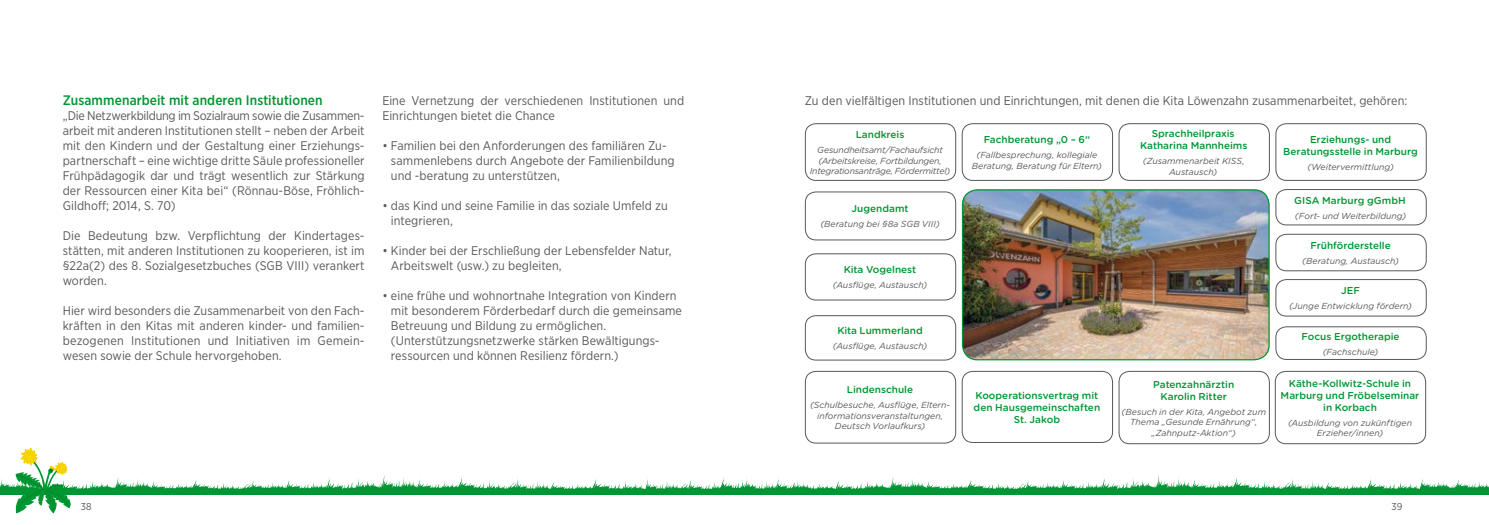
<style>
.page{position:relative;width:1489px;height:525px;background:#fff}
.page>*{position:absolute;margin:0;border:0;box-sizing:border-box;transform-origin:0 0}
.t1{font:500 13.75px "Gotham Narrow";letter-spacing:.005em;color:#009631}
.t2{font:12.5px/15px "Gotham Narrow";letter-spacing:.005em;color:#58585a}
.t3{font:500 10px/12px "Gotham Rounded";color:#009631;text-align:center}
.t4{font:10px "Gotham Narrow";color:#58585a}
.t5{font:italic 8.75px/10.5px "Gotham Rounded";color:#58585a;text-align:center}
.t6{font:italic 8.75px/10.5px "Gotham Rounded";letter-spacing:-.025em;color:#58585a;text-align:center}
</style>
<div class="page">
<svg style="left:0;top:448px;width:1488px;height:65px"></svg>
<img style="left:963px;top:190px;width:305px;height:169px">
<div style="left:961px;top:189px;width:308px;height:171px;border:1px solid #009631;border-radius:15px"></div>
<div style="left:805px;top:123px;width:150px;height:58px;border:1px solid #58585a;border-radius:11px"></div>
<div style="left:805px;top:191px;width:150px;height:49px;border:1px solid #58585a;border-radius:11px"></div>
<div style="left:805px;top:253px;width:150px;height:47px;border:1px solid #58585a;border-radius:11px"></div>
<div style="left:805px;top:315px;width:150px;height:45px;border:1px solid #58585a;border-radius:11px"></div>
<div style="left:805px;top:371px;width:150px;height:72px;border:1px solid #58585a;border-radius:11px"></div>
<div style="left:1275px;top:189px;width:151px;height:36px;border:1px solid #58585a;border-radius:11px"></div>
<div style="left:961px;top:371px;width:151px;height:71px;border:1px solid #58585a;border-radius:11px"></div>
<div style="left:1275px;top:326px;width:151px;height:33px;border:1px solid #58585a;border-radius:11px"></div>
<div style="left:1275px;top:279px;width:151px;height:37px;border:1px solid #58585a;border-radius:11px"></div>
<div style="left:1274px;top:371px;width:151px;height:73px;border:1px solid #58585a;border-radius:11px"></div>
<div style="left:1118px;top:371px;width:151px;height:73px;border:1px solid #58585a;border-radius:11px"></div>
<div style="left:1275px;top:123px;width:151px;height:58px;border:1px solid #58585a;border-radius:11px"></div>
<div style="left:1275px;top:234px;width:151px;height:37px;border:1px solid #58585a;border-radius:11px"></div>
<div style="left:1118px;top:123px;width:151px;height:58px;border:1px solid #58585a;border-radius:11px"></div>
<div style="left:961px;top:123px;width:151px;height:58px;border:1px solid #58585a;border-radius:11px"></div>
<p class="t1" style="left:63px;top:91px;width:261px">Zusammenarbeit mit anderen Institutionen</p>
<p class="t2" style="left:63px;top:108px;width:303px;text-align:justify">„Die Netzwerkbildung im Sozialraum sowie die Zusammen&shy;arbeit mit anderen Institutionen stellt – neben der Arbeit mit den Kindern und der Gestaltung einer Erziehungs&shy;partnerschaft – eine wichtige dritte Säule professioneller Frühpädagogik dar und trägt wesentlich zur Stärkung der Ressourcen einer Kita bei“ (Rönnau-Böse, Fröhlich-Gildhoff; 2014, S. 70)</p>
<p class="t2" style="left:63px;top:228px;width:303px;text-align:justify">Die Bedeutung bzw. Verpflichtung der Kindertages&shy;stätten, mit anderen Institutionen zu kooperieren, ist im §22a(2) des 8. Sozialgesetzbuches (SGB VIII) verankert worden.</p>
<p class="t2" style="left:63px;top:303px;width:303px;text-align:justify">Hier wird besonders die Zusammenarbeit von den Fach&shy;kräften in den Kitas mit anderen kinder- und familien&shy;bezogenen Institutionen und Initiativen im Gemein&shy;wesen sowie der Schule hervorgehoben.</p>
<p class="t2" style="left:382px;top:93px;width:303px">Eine Vernetzung der verschiedenen Institutionen und<br>Einrichtungen bietet die Chance</p>
<p class="t2" style="left:391px;top:138px;width:285px;text-indent:-9px">• Familien bei den Anforderungen des familiären Zu&shy;sammenlebens durch Angebote der Familienbildung und -beratung zu unterstützen,</p>
<p class="t2" style="left:391px;top:198px;width:278px;text-indent:-9px">• das Kind und seine Familie in das soziale Umfeld zu integrieren,</p>
<p class="t2" style="left:391px;top:243px;width:282px;text-indent:-9px">• Kinder bei der Erschließung der Lebensfelder Natur,<br>Arbeitswelt (usw.) zu begleiten,</p>
<p class="t2" style="left:391px;top:288px;width:292px;text-indent:-9px">• eine frühe und wohnortnahe Integration von Kindern mit besonderem Förderbedarf durch die gemeinsame Betreuung und Bildung zu ermöglichen. (Unterstützungsnetzwerke stärken Bewältigungs&shy;ressourcen und können Resilienz fördern.)</p>
<p class="t2" style="left:804px;top:93px;width:604px">Zu den vielfältigen Institutionen und Einrichtungen, mit denen die Kita Löwenzahn zusammenarbeitet, gehören:</p>
<p class="t3" style="left:855px;top:128px;width:50px">Landkreis</p>
<p class="t6" style="left:809px;top:144px;width:142px">Gesundheitsamt/Fachaufsicht (Arbeitskreise, Fortbildungen,<br>Integrationsanträge, Fördermittel)</p>
<p class="t3" style="left:851px;top:202px;width:59px">Jugendamt</p>
<p class="t5" style="left:820px;top:218px;width:121px">(Beratung bei §8a SGB VIII)</p>
<p class="t3" style="left:843px;top:263px;width:74px">Kita Vogelnest</p>
<p class="t5" style="left:832px;top:279px;width:96px">(Ausflüge, Austausch)</p>
<p class="t3" style="left:837px;top:324px;width:87px">Kita Lummerland</p>
<p class="t5" style="left:832px;top:340px;width:96px">(Ausflüge, Austausch)</p>
<p class="t3" style="left:847px;top:383px;width:68px">Lindenschule</p>
<p class="t5" style="left:810px;top:399px;width:141px">(Schulbesuche, Ausflüge, Eltern&shy;informationsveranstaltungen,<br>Deutsch Vorlaufkurs)</p>
<p class="t3" style="left:1139px;top:127px;width:109px">Sprachheilpraxis<br>Katharina Mannheims</p>
<p class="t5" style="left:1142px;top:155px;width:103px">(Zusammenarbeit KISS,<br>Austausch)</p>
<p class="t3" style="left:1283px;top:132px;width:136px">Erziehungs- und<br>Beratungsstelle in Marburg</p>
<p class="t5" style="left:1307px;top:161px;width:88px">(Weitervermittlung)</p>
<p class="t3" style="left:983px;top:133px;width:108px">Fachberatung „0 – 6“</p>
<p class="t5" style="left:971px;top:149px;width:132px">(Fallbesprechung, kollegiale<br>Beratung, Beratung für Eltern)</p>
<p class="t3" style="left:1294px;top:194px;width:113px">GISA Marburg gGmbH</p>
<p class="t5" style="left:1294px;top:210px;width:113px">(Fort- und Weiterbildung)</p>
<p class="t3" style="left:1310px;top:239px;width:82px">Frühförderstelle</p>
<p class="t5" style="left:1302px;top:255px;width:98px">(Beratung, Austausch)</p>
<p class="t3" style="left:1340px;top:284px;width:20px">JEF</p>
<p class="t5" style="left:1289px;top:300px;width:124px">(Junge Entwicklung fördern)</p>
<p class="t3" style="left:1301px;top:329px;width:100px">Focus Ergotherapie</p>
<p class="t5" style="left:1322px;top:346px;width:57px">(Fachschule)</p>
<p class="t3" style="left:1280px;top:376px;width:140px">Käthe-Kollwitz-Schule in<br>Marburg und Fröbelseminar in Korbach</p>
<p class="t5" style="left:1287px;top:417px;width:125px">(Ausbildung von zukünftigen<br>Erzieher/innen)</p>
<p class="t3" style="left:1153px;top:377px;width:82px">Patenzahnärztin<br>Karolin Ritter</p>
<p class="t5" style="left:1121px;top:405px;width:146px">(Besuch in der Kita, Angebot zum<br>Thema „Gesunde Ernährung“, „Zahnputz-Aktion“)</p>
<p class="t3" style="left:973px;top:389px;width:128px">Kooperationsvertrag mit den Hausgemeinschaften<br>St. Jakob</p>
<p class="t4" style="left:81px;top:500px;width:12px">38</p>
<p class="t4" style="left:1391px;top:500px;width:12px">39</p>
</div>
